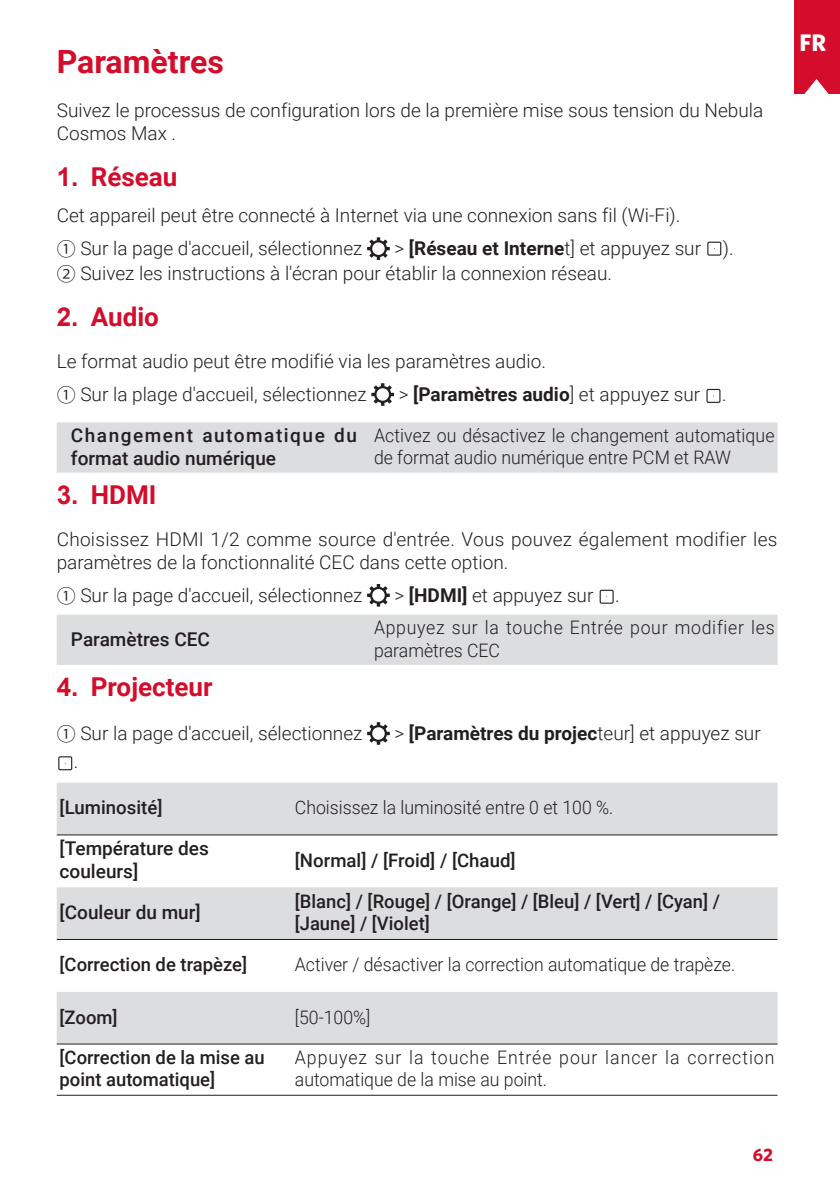
<style>
.page{position:relative;width:840px;height:1191px;background:#fff}
.page>*{position:absolute;margin:0;border:0;box-sizing:border-box;transform-origin:0 0}
.t1{font:700 32px "Roboto";color:#d30d2b}
.t2{font:700 26px "Roboto";color:#d30d2b}
.t3{font:700 24px "Whitney";color:#fff}
.t4{font:300 19px/22.8px "Roboto";color:#231f20}
.t5{font:700 19px "Roboto";color:#231f20}
.t6{font:500 19px/22.8px "Roboto";color:#231f20}
.t7{font:500 19px/22.8px "Roboto";letter-spacing:.08em;color:#231f20}
.t8{font:300 18.6px/22.4px "Roboto";color:#231f20;scale:.95 1}
.t9{font:500 18.6px/22.4px "Roboto";color:#231f20}
.t10{font:300 18.6px/22.4px "Roboto";letter-spacing:.055em;color:#231f20;scale:.95 1}
.t11{font:300 18.6px/22.4px "Roboto";letter-spacing:.04em;color:#231f20;scale:.95 1}
.t12{font:700 18px "Whitney";color:#d30d2b}
.s1{font-family:"Arial"}
.s2{font-family:"Koz Go Pr 6 N";font-weight:400}
.s3{font-weight:700}
.s4{font-weight:300}
</style>
<div class="page">
<div style="left:793px;top:0;width:46px;height:94px;background:#d30d2b"></div>
<svg style="left:793px;top:79px;width:36px;height:15px"></svg>
<svg style="left:367px;top:237px;width:22px;height:23px"></svg>
<div style="left:707px;top:242px;width:14px;height:14px;border:1px solid #231f20"></div>
<svg style="left:371px;top:383px;width:23px;height:23px"></svg>
<div style="left:706px;top:389px;width:14px;height:14px;border:1px solid #231f20"></div>
<div style="left:57px;top:422px;width:720px;height:50px;background:#dcdddf"></div>
<svg style="left:367px;top:584px;width:22px;height:22px"></svg>
<div style="left:599px;top:590px;width:14px;height:13px;border:1px solid #231f20"></div>
<div style="left:57px;top:614px;width:720px;height:51px;background:#dcdddf"></div>
<svg style="left:367px;top:722px;width:22px;height:23px"></svg>
<div style="left:58px;top:756px;width:14px;height:14px;border:1px solid #231f20"></div>
<div style="left:57px;top:782px;width:720px;height:52px;background:#dcdddf"></div>
<svg style="left:57px;top:835px;width:720px;height:260px"></svg>
<hr style="left:57px;top:834px;width:235px;height:1px;background:#231f20">
<hr style="left:292px;top:834px;width:485px;height:1px;background:#231f20">
<hr style="left:57px;top:939px;width:235px;height:1px;background:#231f20">
<hr style="left:292px;top:939px;width:485px;height:1px;background:#231f20">
<hr style="left:57px;top:1095px;width:235px;height:1px;background:#231f20">
<hr style="left:292px;top:1095px;width:485px;height:1px;background:#231f20">
<hr style="left:292px;top:1043px;width:485px;height:1px;background:#231f20">
<hr style="left:57px;top:1043px;width:235px;height:1px;background:#231f20">
<h1 class="t1" style="left:57px;top:39px;width:168px">Paramètres</h1>
<p class="t4" style="left:57px;top:98px;width:707px">Suivez le processus de configuration lors de la première mise sous tension du Nebula<br>Cosmos Max .</p>
<h2 class="t2" style="left:57px;top:158px;width:122px"><span class="s1">1.</span> Réseau</h2>
<p class="t4" style="left:57px;top:198px;width:624px;line-height:33.2px">Cet appareil peut être connecté à Internet via une connexion sans fil (Wi-Fi).<br><span class="s2">①</span> Sur la page d'accueil, sélectionnez</p>
<p class="t4" style="left:57px;top:236px;width:678px;line-height:24.6px;text-indent:337px">&gt; <span class="s3">[Réseau et Interne</span>t] et appuyez sur ).<br><span class="s2">②</span> Suivez les instructions à l'écran pour établir la connexion réseau.</p>
<h2 class="t2" style="left:57px;top:298px;width:104px"><span class="s1">2.</span> Audio</h2>
<p class="t4" style="left:57px;top:344px;width:490px;line-height:33.2px">Le format audio peut être modifié via les paramètres audio.<br><span class="s2">①</span> Sur la plage d'accueil, sélectionnez</p>
<p class="t5" style="left:398px;top:381px;width:329px"><span class="s4">&gt;</span> [Paramètres audio<span class="s4">] et appuyez sur .</span></p>
<p class="t7" style="left:71px;top:423px;width:287px">Changement automatique du format audio numérique</p>
<p class="t8" style="left:374px;top:423px;width:423px">Activez ou désactivez le changement automatique de format audio numérique entre PCM et RAW</p>
<h2 class="t2" style="left:57px;top:476px;width:101px"><span class="s1">3.</span> HDMI</h2>
<p class="t4" style="left:57px;top:527px;width:721px">Choisissez HDMI 1/2 comme source d'entrée. Vous pouvez également modifier les paramètres de la fonctionnalité CEC dans cette option.</p>
<p class="t4" style="left:57px;top:583px;width:307px"><span class="s2">①</span> Sur la page d'accueil, sélectionnez</p>
<p class="t4" style="left:394px;top:583px;width:227px">&gt; <span class="s3">[HDMI]</span> et appuyez sur .</p>
<p class="t6" style="left:71px;top:626px;width:140px">Paramètres CEC</p>
<p class="t11" style="left:374px;top:616px;width:423px">Appuyez sur la touche Entrée pour modifier les paramètres CEC</p>
<h2 class="t2" style="left:57px;top:668px;width:157px"><span class="s1">4.</span> Projecteur</h2>
<p class="t4" style="left:57px;top:721px;width:307px"><span class="s2">①</span> Sur la page d'accueil, sélectionnez</p>
<p class="t5" style="left:394px;top:720px;width:367px"><span class="s4">&gt;</span> [Paramètres du projec<span class="s4">teur] et appuyez sur</span></p>
<p class="t4" style="left:74px;top:749px;width:6px">.</p>
<p class="t9" style="left:60px;top:796px;width:104px">[Luminosité]</p>
<p class="t8" style="left:295px;top:796px;width:337px">Choisissez la luminosité entre 0 et 100 %.</p>
<p class="t6" style="left:60px;top:836px;width:151px">[Température des couleurs]</p>
<p class="t9" style="left:295px;top:848px;width:222px">[Normal] / [Froid] / [Chaud]</p>
<p class="t6" style="left:60px;top:900px;width:143px">[Couleur du mur]</p>
<p class="t9" style="left:295px;top:889px;width:426px">[Blanc] / [Rouge] / [Orange] / [Bleu] / [Vert] / [Cyan] / [Jaune] / [Violet]</p>
<p class="t9" style="left:60px;top:952px;width:189px">[Correction de trapèze]</p>
<p class="t8" style="left:295px;top:952px;width:465px">Activer / désactiver la correction automatique de trapèze.</p>
<p class="t9" style="left:60px;top:1005px;width:59px">[Zoom]</p>
<p class="t8" style="left:295px;top:1005px;width:81px">[50-100%]</p>
<p class="t9" style="left:60px;top:1045px;width:206px">[Correction de la mise au point automatique]</p>
<p class="t10" style="left:295px;top:1045px;width:506px">Appuyez sur la touche Entrée pour lancer la correction automatique de la mise au point.</p>
<p class="t12" style="left:752px;top:1142px;width:22px">62</p>
<p class="t3" style="left:798px;top:26px;width:28px">FR</p>
</div>
